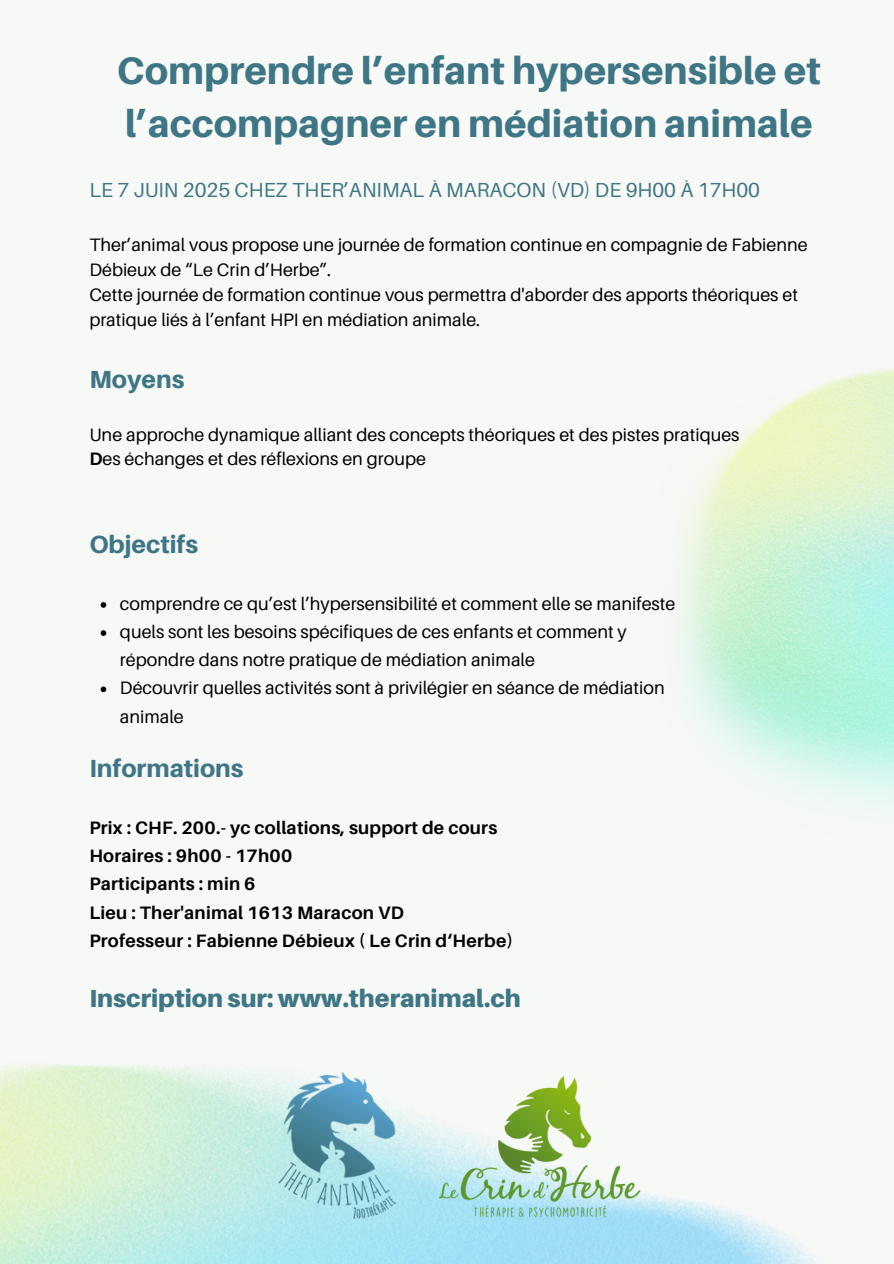
<style>
.page{position:relative;width:894px;height:1264px;background:#fff}
.page>*{position:absolute;margin:0;border:0;box-sizing:border-box;transform-origin:0 0}
.t1{font:800 38.25px/52.8px "Aileron";color:#3f7685}
.t2{font:900 24.75px "Aileron";color:#3f7685}
.t3{font:800 24.75px "Aileron";color:#3f7685}
.t4{font:20.4px "Aileron";color:#3f7685}
.t5{font:18px/28.2px "Aileron";color:#000}
.t6{font:700 18px/28.2px "Aileron";letter-spacing:.015em;color:#000}
.s1{font-weight:700}
</style>
<div class="page">
<div style="left:0;top:0;width:893px;height:1263px;background:#f7f9f7"></div>
<img style="left:0;top:1063px;width:819px;height:200px">
<img style="left:681px;top:369px;width:212px;height:437px">
<img style="left:277px;top:1069px;width:120px;height:151px">
<img style="left:426px;top:1069px;width:226px;height:160px">
<svg style="left:101px;top:602px;width:5px;height:5px"></svg>
<svg style="left:101px;top:630px;width:5px;height:6px"></svg>
<svg style="left:101px;top:686px;width:5px;height:6px"></svg>
<h2 class="t1" style="left:117px;top:43px;width:705px">Comprendre l’enfant hypersensible et l’accompagner en médiation animale</h2>
<p class="t4" style="left:89px;top:177px;width:672px">LE 7 JUIN 2025 CHEZ THER’ANIMAL À MARACON (VD) DE 9H00 À 17H00</p>
<p class="t5" style="left:89px;top:232px;width:719px;line-height:24.8px">Ther’animal vous propose une journée de formation continue en compagnie de Fabienne<br>Débieux de “Le Crin d’Herbe”.</p>
<p class="t5" style="left:89px;top:282px;width:710px;line-height:24.8px">Cette journée de formation continue vous permettra d'aborder des apports théoriques et pratique liés à l’enfant HPI en médiation animale.</p>
<h2 class="t3" style="left:89px;top:364px;width:96px">Moyens</h2>
<p class="t5" style="left:89px;top:420px;width:651px">Une approche dynamique alliant des concepts théoriques et des pistes pratiques</p>
<p class="t5" style="left:89px;top:444px;width:338px"><span class="s1">D</span>es échanges et des réflexions en groupe</p>
<h1 class="t3" style="left:89px;top:529px;width:110px">Objectifs</h1>
<h3 class="t5" style="left:120px;top:589px;width:556px">comprendre ce qu’est l’hypersensibilité et comment elle se manifeste</h3>
<p class="t5" style="left:120px;top:617px;width:508px">quels sont les besoins spécifiques de ces enfants et comment y répondre dans notre pratique de médiation animale</p>
<p class="t5" style="left:120px;top:673px;width:546px">Découvrir quelles activités sont à privilégier en séance de médiation animale</p>
<p class="t3" style="left:89px;top:753px;width:156px">Informations</p>
<h2 class="t6" style="left:89px;top:813px;width:425px">Prix : CHF. 200.- yc collations, support de cours Horaires : 9h00 - 17h00<br>Participants : min 6<br>Lieu : Ther'animal 1613 Maracon VD<br>Professeur : Fabienne Débieux ( Le Crin d‘Herbe)</h2>
<h4 class="t2" style="left:89px;top:983px;width:433px">Inscription sur: www.theranimal.ch</h4>
</div>
